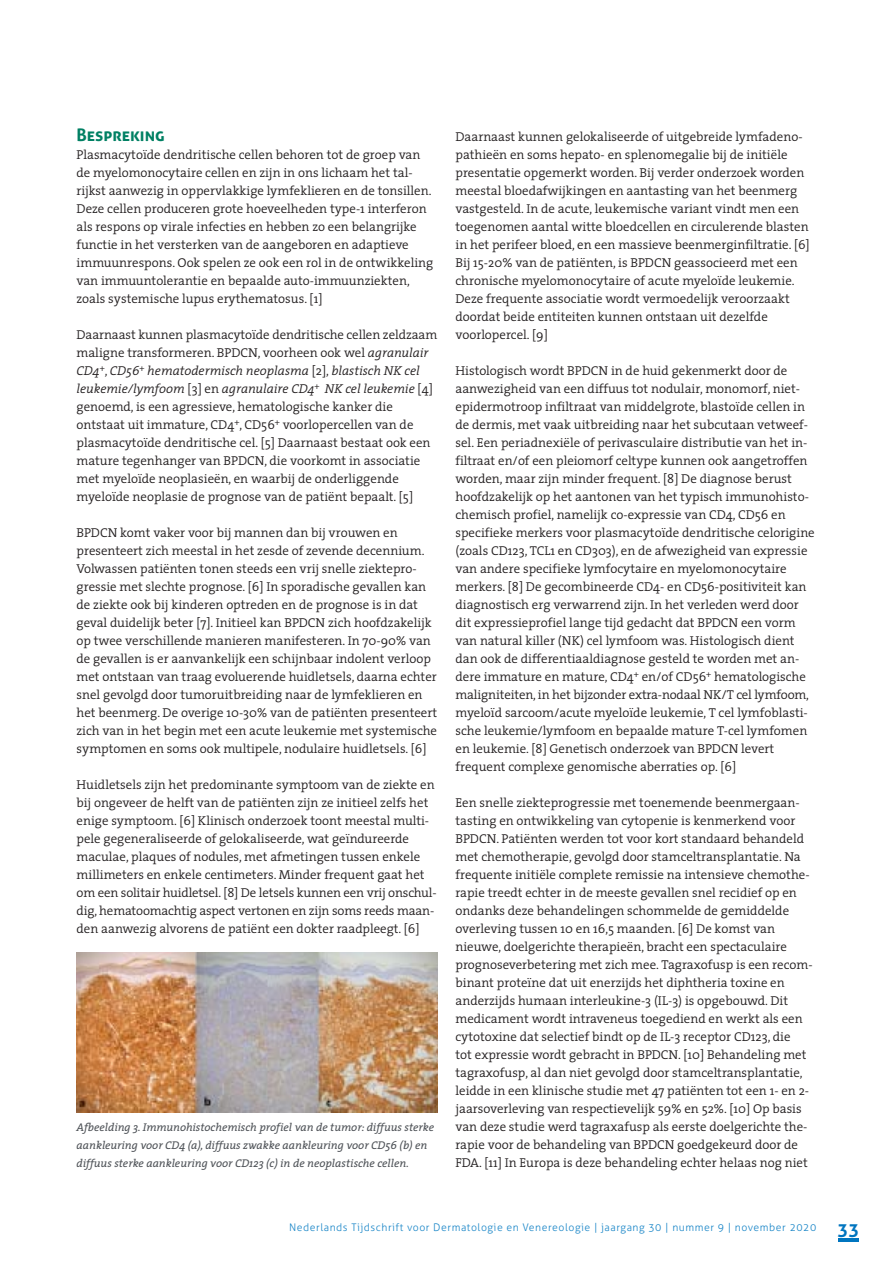
<style>
.page{position:relative;width:893px;height:1263px;background:#fff}
.page>*{position:absolute;margin:0;border:0;box-sizing:border-box;transform-origin:0 0}
.t1{font:700 17.25px "Aller";color:#008063}
.t2{font:300 12.9px/18px "The Serif";color:#231f20}
.t3{font:italic 11.25px/18px "The Serif";color:#4d5156}
.t4{font:300 10.5px "Aller";letter-spacing:.05em;color:#1c87c8}
.s1{font-style:italic}
.s2{font-weight:700;font-size:18px;color:#0075bf}
</style>
<div class="page">
<hr style="left:838px;top:1238px;width:21px;height:3px;background:#0075bf">
<img style="left:77px;top:952px;width:360px;height:160px">
<h1 class="t1" style="left:77px;top:128px;width:90px">Bespreking</h1>
<p class="t2" style="left:77px;top:147px;width:358px">Plasmacytoïde dendritische cellen behoren tot de groep van de myelomonocytaire cellen en zijn in ons lichaam het tal&shy;rijkst aanwezig in oppervlakkige lymfeklieren en de tonsillen.<br>Deze cellen produceren grote hoeveelheden type-1 interferon als respons op virale infecties en hebben zo een belangrijke functie in het versterken van de aangeboren en adaptieve immuunrespons. Ook spelen ze ook een rol in de ontwikkeling van immuuntolerantie en bepaalde auto-immuunziekten, zoals systemische lupus erythematosus. [1]</p>
<p class="t2" style="left:77px;top:327px;width:362px">Daarnaast kunnen plasmacytoïde dendritische cellen zeldzaam maligne transformeren. BPDCN, voorheen ook wel <span class="s1">agranulair CD4</span><sup>+</sup>, <span class="s1">CD56</span><sup>+</sup> <span class="s1">hematodermisch neoplasma</span> [2], <span class="s1">blastisch NK cel leukemie/lymfoom</span> [3] en <span class="s1">agranulaire CD4</span><sup>+</sup> <span class="s1">NK cel leukemie</span> [4] genoemd, is een agressieve, hematologische kanker die ontstaat uit immature, CD4<sup>+</sup>, CD56<sup>+</sup> voorlopercellen van de plasmacytoïde dendritische cel. [5] Daarnaast bestaat ook een mature tegenhanger van BPDCN, die voorkomt in associatie met myeloïde neoplasieën, en waarbij de onderliggende myeloïde neoplasie de prognose van de patiënt bepaalt. [5]</p>
<p class="t2" style="left:77px;top:525px;width:362px">BPDCN komt vaker voor bij mannen dan bij vrouwen en presenteert zich meestal in het zesde of zevende decennium.<br>Volwassen patiënten tonen steeds een vrij snelle ziektepro&shy;gressie met slechte prognose. [6] In sporadische gevallen kan de ziekte ook bij kinderen optreden en de prognose is in dat geval duidelijk beter [7]. Initieel kan BPDCN zich hoofdzakelijk op twee verschillende manieren manifesteren. In 70-90% van de gevallen is er aanvankelijk een schijnbaar indolent verloop met ontstaan van traag evoluerende huidletsels, daarna echter snel gevolgd door tumoruitbreiding naar de lymfeklieren en het beenmerg. De overige 10-30% van de patiënten presenteert zich van in het begin met een acute leukemie met systemische symptomen en soms ook multipele, nodulaire huidletsels. [6]</p>
<p class="t2" style="left:77px;top:777px;width:362px">Huidletsels zijn het predominante symptoom van de ziekte en bij ongeveer de helft van de patiënten zijn ze initieel zelfs het enige symptoom. [6] Klinisch onderzoek toont meestal multi&shy;pele gegeneraliseerde of gelokaliseerde, wat geïndureerde maculae, plaques of nodules, met afmetingen tussen enkele millimeters en enkele centimeters. Minder frequent gaat het om een solitair huidletsel. [8] De letsels kunnen een vrij onschul&shy;dig, hematoomachtig aspect vertonen en zijn soms reeds maan&shy;den aanwezig alvorens de patiënt een dokter raadpleegt. [6]</p>
<p class="t3" style="left:77px;top:1119px;width:359px">Afbeelding 3. Immunohistochemisch profiel van de tumor: diffuus sterke aankleuring voor CD4 (a), diffuus zwakke aankleuring voor CD56 (b) en diffuus sterke aankleuring voor CD123 (c) in de neoplastische cellen.</p>
<p class="t2" style="left:455px;top:129px;width:356px">Daarnaast kunnen gelokaliseerde of uitgebreide lymfadeno&shy;pathieën en soms hepato- en splenomegalie bij de initiële presentatie opgemerkt worden. Bij verder onderzoek worden meestal bloedafwijkingen en aantasting van het beenmerg vastgesteld. In de acute, leukemische variant vindt men een toegenomen aantal witte bloedcellen en circulerende blasten in het perifeer bloed, en een massieve beenmerginfiltratie. [6] Bij 15-20% van de patiënten, is BPDCN geassocieerd met een chronische myelomonocytaire of acute myeloïde leukemie.<br>Deze frequente associatie wordt vermoedelijk veroorzaakt doordat beide entiteiten kunnen ontstaan uit dezelfde voorlopercel. [9]</p>
<p class="t2" style="left:455px;top:363px;width:361px">Histologisch wordt BPDCN in de huid gekenmerkt door de aanwezigheid van een diffuus tot nodulair, monomorf, niet&shy;epidermotroop infiltraat van middelgrote, blastoïde cellen in de dermis, met vaak uitbreiding naar het subcutaan vetweef&shy;sel. Een periadnexiële of perivasculaire distributie van het in&shy;filtraat en/of een pleiomorf celtype kunnen ook aangetroffen worden, maar zijn minder frequent. [8] De diagnose berust hoofdzakelijk op het aantonen van het typisch immunohisto&shy;chemisch profiel, namelijk co-expressie van CD4, CD56 en specifieke merkers voor plasmacytoïde dendritische celorigine (zoals CD123, TCL1 en CD303), en de afwezigheid van expressie van andere specifieke lymfocytaire en myelomonocytaire merkers. [8] De gecombineerde CD4- en CD56-positiviteit kan diagnostisch erg verwarrend zijn. In het verleden werd door dit expressieprofiel lange tijd gedacht dat BPDCN een vorm van natural killer (NK) cel lymfoom was. Histologisch dient dan ook de differentiaaldiagnose gesteld te worden met an&shy;dere immature en mature, CD4<sup>+</sup> en/of CD56<sup>+</sup> hematologische maligniteiten, in het bijzonder extra-nodaal NK/T cel lymfoom, myeloïd sarcoom/acute myeloïde leukemie, T cel lymfoblasti&shy;sche leukemie/lymfoom en bepaalde mature T-cel lymfomen en leukemie. [8] Genetisch onderzoek van BPDCN levert frequent complexe genomische aberraties op. [6]</p>
<p class="t2" style="left:455px;top:795px;width:359px">Een snelle ziekteprogressie met toenemende beenmergaan&shy;tasting en ontwikkeling van cytopenie is kenmerkend voor BPDCN. Patiënten werden tot voor kort standaard behandeld met chemotherapie, gevolgd door stamceltransplantatie. Na frequente initiële complete remissie na intensieve chemothe&shy;rapie treedt echter in de meeste gevallen snel recidief op en ondanks deze behandelingen schommelde de gemiddelde overleving tussen 10 en 16,5 maanden. [6] De komst van nieuwe, doelgerichte therapieën, bracht een spectaculaire prognoseverbetering met zich mee. Tagraxofusp is een recom&shy;binant proteïne dat uit enerzijds het diphtheria toxine en anderzijds humaan interleukine-3 (IL-3) is opgebouwd. Dit medicament wordt intraveneus toegediend en werkt als een cytotoxine dat selectief bindt op de IL-3 receptor CD123, die<br>tot expressie wordt gebracht in BPDCN. [10] Behandeling met tagraxofusp, al dan niet gevolgd door stamceltransplantatie, leidde in een klinische studie met 47 patiënten tot een 1- en 2- jaarsoverleving van respectievelijk 59% en 52%. [10] Op basis van deze studie werd tagraxafusp als eerste doelgerichte the&shy;rapie voor de behandeling van BPDCN goedgekeurd door de FDA. [11] In Europa is deze behandeling echter helaas nog niet</p>
<p class="t4" style="left:289px;top:1223px;width:572px">Nederlands Tijdschrift voor Dermatologie en Venereologie | jaargang 30 | nummer 9 | november 2020 <span class="s2">33</span></p>
</div>
